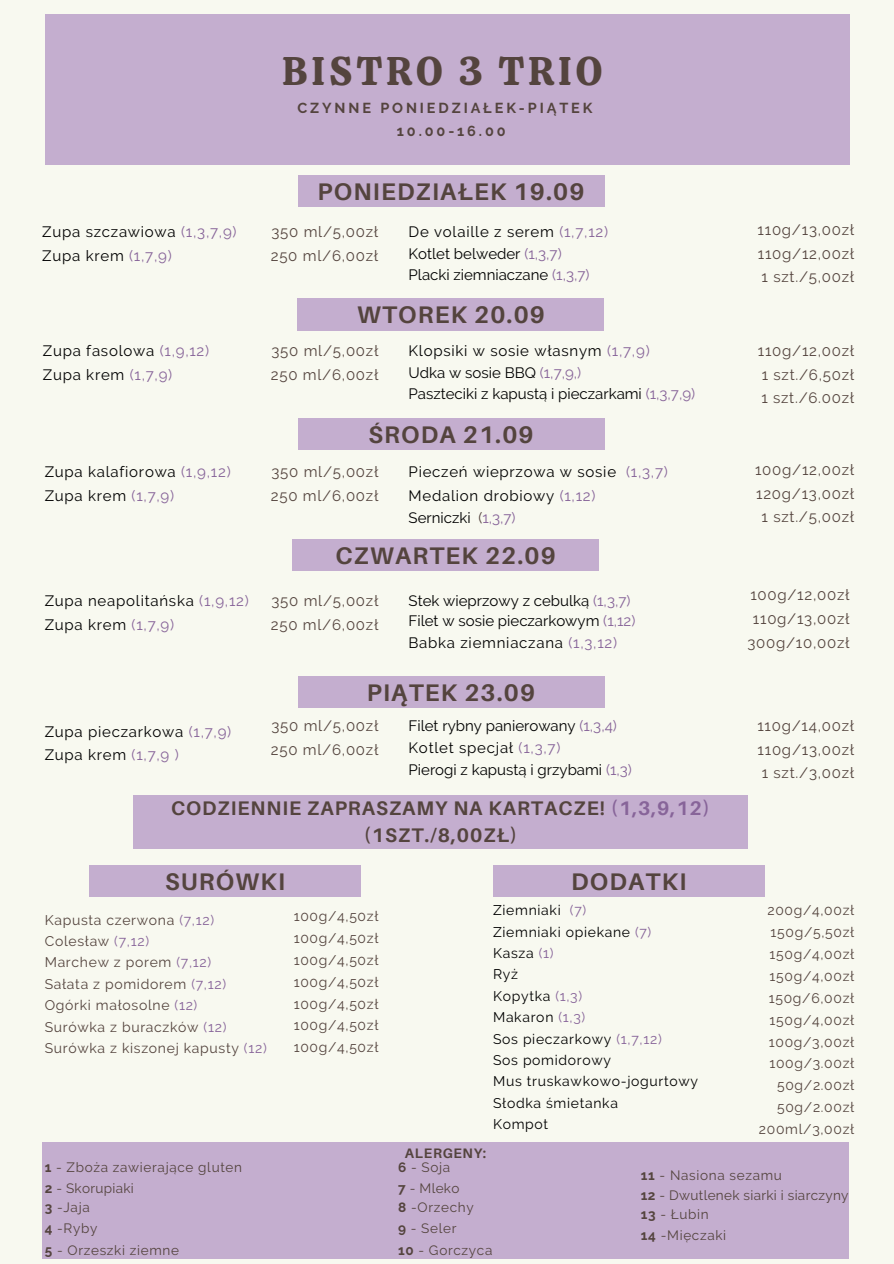
<style>
.page{position:relative;width:894px;height:1264px;background:#fff}
.page>*{position:absolute;margin:0;border:0;box-sizing:border-box;transform-origin:0 0}
.t1{font:39.75px "Calistoga";letter-spacing:.1em;color:#54443e}
.t2{font:700 24px "Aileron";letter-spacing:.05em;color:#54443e}
.t3{font:700 19.65px/27px "Aileron";letter-spacing:.05em;color:#54443e;text-align:center}
.t4{font:15px/23.7px "Raleway";letter-spacing:.05em;color:#000}
.t5{font:15px/23.7px "Raleway";letter-spacing:.05em;color:#54443e}
.t6{font:15px/20.9px "Raleway";color:#000}
.t7{font:700 14.4px/22.8px "Raleway";letter-spacing:.2em;color:#54443e}
.t8{font:13.95px/21.9px "Raleway";letter-spacing:.05em;color:#54443e}
.t9{font:13.95px/21.5px "Raleway";letter-spacing:.05em;color:#000}
.t10{font:700 13.65px "Aileron";letter-spacing:.05em;color:#54443e}
.t11{font:13.5px/19.6px "Raleway";letter-spacing:.05em;color:#54443e}
.t12{font:13.5px/19.6px "Raleway";letter-spacing:.02em;color:#54443e}
.s1{color:#876499}
.s2{color:#54443e}
.s3{font-weight:700}
</style>
<div class="page">
<div style="left:0;top:0;width:893px;height:1263px;background:#f8f9f0"></div>
<div style="left:298px;top:175px;width:306px;height:32px;background:#c4aecf"></div>
<div style="left:45px;top:14px;width:804px;height:150px;background:#c4aecf"></div>
<div style="left:298px;top:298px;width:305px;height:33px;background:#c4aecf"></div>
<div style="left:298px;top:418px;width:306px;height:32px;background:#c4aecf"></div>
<div style="left:89px;top:865px;width:272px;height:31px;background:#c4aecf"></div>
<div style="left:493px;top:865px;width:271px;height:31px;background:#c4aecf"></div>
<div style="left:133px;top:794px;width:614px;height:54px;background:#c4aecf"></div>
<div style="left:42px;top:1142px;width:806px;height:116px;background:#c4aecf"></div>
<div style="left:292px;top:539px;width:307px;height:31px;background:#c4aecf"></div>
<div style="left:298px;top:676px;width:306px;height:32px;background:#c4aecf"></div>
<h1 class="t1" style="left:282px;top:45px;width:321px">BISTRO 3 TRIO</h1>
<p class="t7" style="left:397px;top:96px;width:197px;text-indent:-99px">CZYNNE PONIEDZIAŁEK-PIĄTEK<br>10.00-16.00</p>
<h2 class="t2" style="left:317px;top:177px;width:268px">PONIEDZIAŁEK 19.09</h2>
<p class="t4" style="left:42px;top:220px;width:196px">Zupa szczawiowa <span class="s1">(1,3,7,9)<br></span>Zupa krem <span class="s1">(1,7,9)</span></p>
<p class="t5" style="left:271px;top:220px;width:109px">350 ml/5,00zł<br>250 ml/6,00zł</p>
<p class="t4" style="left:408px;top:220px;width:201px;line-height:22.5px">De volaille z serem <span class="s1">(1,7,12)<br></span>Kotlet belweder <span class="s1">(1,3,7)</span></p>
<p class="t6" style="left:408px;top:264px;width:182px">Placki ziemniaczane <span class="s1">(1,3,7)</span></p>
<h2 class="t2" style="left:357px;top:300px;width:189px">WTOREK 20.09</h2>
<p class="t4" style="left:43px;top:339px;width:168px">Zupa fasolowa <span class="s1">(1,9,12)<br></span>Zupa krem <span class="s1">(1,7,9)</span></p>
<p class="t5" style="left:271px;top:339px;width:109px">350 ml/5,00zł<br>250 ml/6,00zł</p>
<p class="t4" style="left:408px;top:339px;width:242px;line-height:22.5px">Klopsiki w sosie własnym <span class="s1">(1,7,9)<br></span>Udka w sosie BBQ <span class="s1">(1,7,9,)</span></p>
<p class="t6" style="left:408px;top:383px;width:288px">Paszteciki z kapustą i pieczarkami <span class="s1">(1,3,7,9)</span></p>
<h2 class="t2" style="left:368px;top:419px;width:167px">ŚRODA 21.09</h2>
<p class="t4" style="left:45px;top:459px;width:187px">Zupa kalafiorowa <span class="s1">(1,9,12)<br></span>Zupa krem <span class="s1">(1,7,9)</span></p>
<p class="t5" style="left:271px;top:459px;width:109px">350 ml/5,00zł<br>250 ml/6,00zł</p>
<p class="t4" style="left:408px;top:460px;width:261px;line-height:23.1px">Pieczeń wieprzowa w sosie <span class="s1">(1,3,7)<br></span>Medalion drobiowy <span class="s1">(1,12)<br></span>Serniczki <span class="s2">(</span><span class="s1">1,3,7)</span></p>
<h2 class="t2" style="left:335px;top:540px;width:222px">CZWARTEK 22.09</h2>
<p class="t5" style="left:757px;top:218px;width:98px;text-align:justify">110g/13,00zł 110g/12,00zł 1 szt./5,00zł</p>
<p class="t5" style="left:757px;top:339px;width:98px;text-align:justify">110g/12,00zł 1 szt./6,50zł 1 szt./6.00zł</p>
<p class="t5" style="left:754px;top:458px;width:101px;text-align:center">100g/12,00zł<br>120g/13,00zł<br>1 szt./5,00zł</p>
<p class="t4" style="left:45px;top:589px;width:205px">Zupa neapolitańska <span class="s1">(1,9,12)<br></span>Zupa krem <span class="s1">(1,7,9)</span></p>
<p class="t4" style="left:45px;top:719px;width:188px">Zupa pieczarkowa <span class="s1">(1,7,9)<br></span>Zupa krem <span class="s1">(1,7,9 )</span></p>
<p class="t5" style="left:271px;top:589px;width:109px">350 ml/5,00zł<br>250 ml/6,00zł</p>
<p class="t6" style="left:408px;top:590px;width:228px">Stek wieprzowy z cebulką <span class="s1">(1,3,7)<br></span>Filet w sosie pieczarkowym <span class="s1">(1,12)<br></span>Babka ziemniaczana <span class="s1">(1,3,12)</span></p>
<p class="t5" style="left:747px;top:583px;width:104px;text-align:center">100g/12,00zł<br>110g/13,00zł<br>300g/10,00zł</p>
<h2 class="t2" style="left:367px;top:678px;width:170px">PIĄTEK 23.09</h2>
<p class="t5" style="left:271px;top:713px;width:109px">350 ml/5,00zł<br>250 ml/6,00zł</p>
<p class="t6" style="left:408px;top:715px;width:225px;line-height:21.9px">Filet rybny panierowany <span class="s1">(1,3,4)<br></span>Kotlet specjał <span class="s1">(1,3,7)<br></span>Pierogi z kapustą i grzybami <span class="s1">(1,3)</span></p>
<p class="t5" style="left:757px;top:713px;width:98px;text-align:justify">110g/14,00zł 110g/13,00zł 1 szt./3,00zł</p>
<h3 class="t3" style="left:171px;top:794px;width:540px">CODZIENNIE ZAPRASZAMY NA KARTACZE! <span class="s1">(1,3,9,12) </span>(1SZT./8,00ZŁ)</h3>
<h2 class="t2" style="left:165px;top:866px;width:121px">SURÓWKI</h2>
<p class="t8" style="left:45px;top:908px;width:223px;line-height:21.5px">Kapusta czerwona <span class="s1">(7,12)<br></span>Colesław <span class="s1">(7,12)<br></span>Marchew z porem <span class="s1">(7,12)<br></span>Sałata z pomidorem <span class="s1">(7,12)<br></span>Ogórki małosolne <span class="s1">(12)<br></span>Surówka z buraczków <span class="s1">(12)<br></span>Surówka z kiszonej kapusty <span class="s1">(12)</span></p>
<p class="t8" style="left:294px;top:905px;width:86px;text-align:justify">100g/4,50zł 100g/4,50zł 100g/4,50zł 100g/4,50zł 100g/4,50zł 100g/4,50zł 100g/4,50zł</p>
<p class="t9" style="left:493px;top:899px;width:206px">Ziemniaki <span class="s1">(7)<br></span>Ziemniaki opiekane <span class="s1">(7)<br></span>Kasza <span class="s1">(1)<br></span>Ryż<br>Kopytka <span class="s1">(1,3)<br></span>Makaron <span class="s1">(1,3)<br></span>Sos pieczarkowy <span class="s1">(1,7,12)<br></span>Sos pomidorowy<br>Mus truskawkowo-jogurtowy<br>Słodka śmietanka<br>Kompot</p>
<p class="t8" style="left:758px;top:899px;width:97px;text-align:right">200g/4,00zł<br>150g/5,50zł<br>150g/4,00zł<br>150g/4,00zł<br>150g/6,00zł<br>150g/4,00zł<br>100g/3,00zł<br>100g/3.00zł<br>50g/2.00zł<br>50g/2.00zł<br>200ml/3,00zł</p>
<h2 class="t2" style="left:571px;top:866px;width:117px">DODATKI</h2>
<p class="t11" style="left:45px;top:1157px;width:199px"><span class="s3">1</span> - Zboża zawierające gluten<br><span class="s3">2</span> - Skorupiaki<br><span class="s3">3</span> -Jaja</p>
<p class="t11" style="left:45px;top:1217px;width:136px;line-height:21.5px"><span class="s3">4</span> -Ryby<br><span class="s3">5</span> - Orzeszki ziemne</p>
<p class="t10" style="left:405px;top:1144px;width:83px">ALERGENY:</p>
<p class="t11" style="left:398px;top:1157px;width:77px"><span class="s3">6</span> - Soja<br><span class="s3">7</span> - Mleko<br><span class="s3">8</span> -Orzechy</p>
<p class="t11" style="left:398px;top:1217px;width:96px;line-height:21.5px"><span class="s3">9</span> - Seler<br><span class="s3">10</span> - Gorczyca</p>
<p class="t12" style="left:640px;top:1164px;width:209px"><span class="s3">11</span> - Nasiona sezamu<br><span class="s3">12</span> - Dwutlenek siarki i siarczyny<br><span class="s3">13</span> - Łubin</p>
<p class="t11" style="left:640px;top:1225px;width:87px"><span class="s3">14</span> -Mięczaki</p>
</div>
